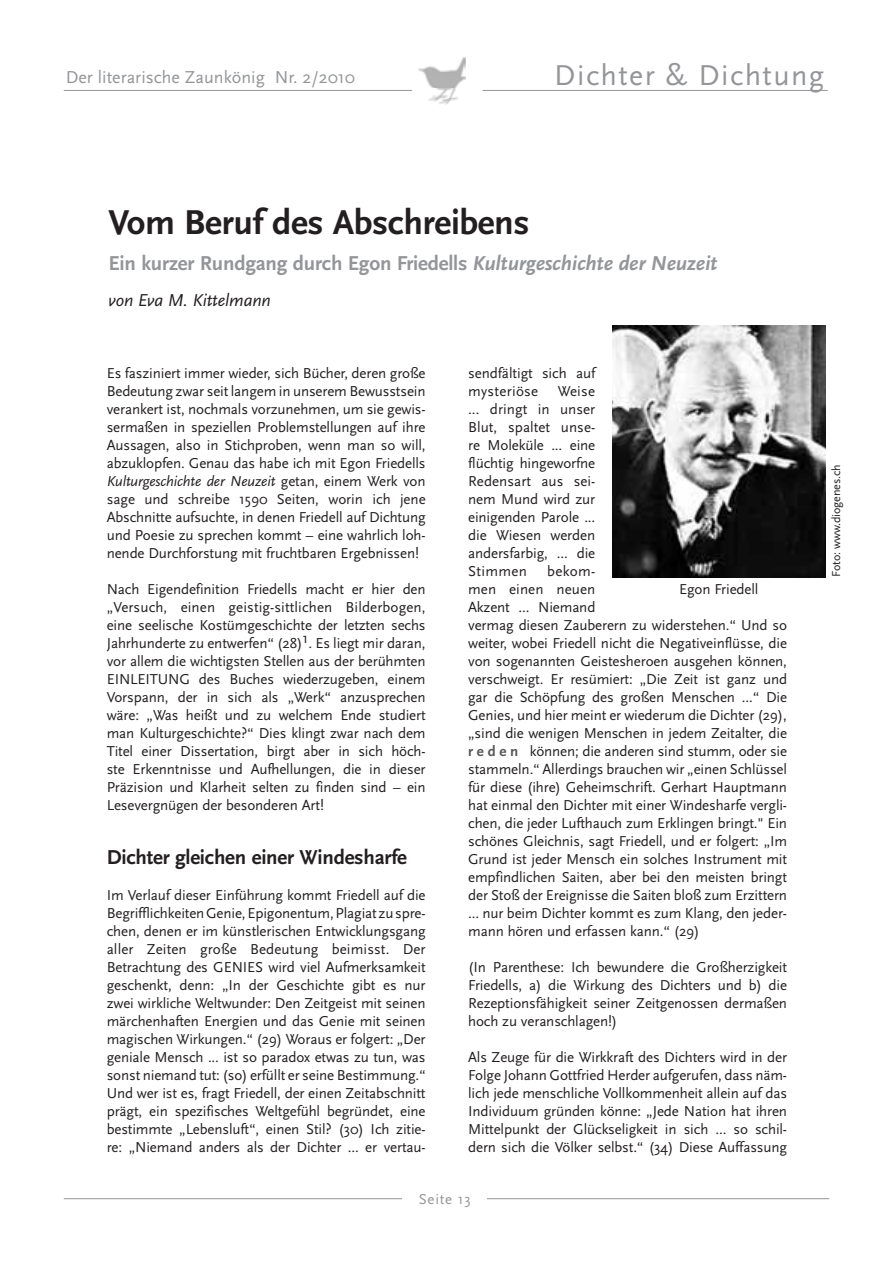
<style>
.page{position:relative;width:893px;height:1263px;background:#fff}
.page>*{position:absolute;margin:0;border:0;box-sizing:border-box;transform-origin:0 0}
.t1{font:700 36px "Scala Sans";letter-spacing:-.01em;color:#231f20}
.t2{font:30px "Scala Sans";letter-spacing:.05em;color:#939598}
.t3{font:700 21px "Scala Sans";letter-spacing:-.01em;color:#939598}
.t4{font:700 21px "Scala Sans";letter-spacing:-.01em;color:#231f20}
.t5{font:18px "Scala Sans";color:#939598}
.t6{font:italic 18px "Scala Sans";letter-spacing:-.01em;color:#231f20}
.t7{font:15px/18px "Scala Sans";letter-spacing:-.01em;color:#231f20;text-align:justify}
.t8{font:15px "Scala Sans";letter-spacing:.05em;color:#939598}
.t9{font:12px "Scala Sans";letter-spacing:-.01em;color:#231f20}
.s1{font-style:italic}
.s2{font-weight:700;color:#57585a}
</style>
<div class="page">
<hr style="left:64px;top:90px;width:764px;height:1px;background:#939598">
<div style="left:415px;top:45px;width:69px;height:69px;background:#fff;border-radius:50%"></div>
<div style="left:411px;top:45px;width:69px;height:69px;background:#fff;border-radius:50%"></div>
<img style="left:418px;top:57px;width:48px;height:48px">
<div style="left:411px;top:45px;width:69px;height:69px;border:1px solid #fff;border-radius:50%"></div>
<hr style="left:64px;top:1198px;width:765px;height:1px;background:#939598">
<div style="left:403px;top:1191px;width:84px;height:26px;background:#fff"></div>
<img style="left:612px;top:326px;width:213px;height:251px">
<p class="t5" style="left:66px;top:68px;width:291px">Der literarische Zaunkönig Nr. 2/2010</p>
<p class="t2" style="left:554px;top:59px;width:271px">Dichter &amp; Dichtung</p>
<p class="t1" style="left:108px;top:203px;width:423px">Vom Beruf des Abschreibens</p>
<p class="t3" style="left:108px;top:252px;width:611px">Ein kurzer Rundgang durch Egon Friedells <span class="s1">Kulturgeschichte der Neuzeit</span></p>
<p class="t6" style="left:108px;top:290px;width:164px">von Eva M. Kittelmann</p>
<p class="t7" style="left:107px;top:364px;width:321px">Es fasziniert immer wieder, sich Bücher, deren große Bedeutung zwar seit langem in unserem Bewusstsein verankert ist, nochmals vorzunehmen, um sie gewis&shy;sermaßen in speziellen Problemstellungen auf ihre Aussagen, also in Stichproben, wenn man so will, abzuklopfen. Genau das habe ich mit Egon Friedells <span class="s1">Kulturgeschichte der Neuzeit</span> getan, einem Werk von sage und schreibe 1590 Seiten, worin ich jene Abschnitte aufsuchte, in denen Friedell auf Dichtung und Poesie zu sprechen kommt – eine wahrlich loh&shy;nende Durchforstung mit fruchtbaren Ergebnissen!</p>
<p class="t7" style="left:107px;top:580px;width:320px">Nach Eigendefinition Friedells macht er hier den „Versuch, einen geistig-sittlichen Bilderbogen, eine seelische Kostümgeschichte der letzten sechs Jahrhunderte zu entwerfen“ (28)1. Es liegt mir daran, vor allem die wichtigsten Stellen aus der berühmten EINLEITUNG des Buches wiederzugeben, einem Vorspann, der in sich als „Werk“ anzusprechen wäre: „Was heißt und zu welchem Ende studiert man Kulturgeschichte?“ Dies klingt zwar nach dem Titel einer Dissertation, birgt aber in sich höch&shy;ste Erkenntnisse und Aufhellungen, die in dieser Präzision und Klarheit selten zu finden sind – ein Lesevergnügen der besonderen Art!</p>
<p class="t4" style="left:107px;top:846px;width:302px">Dichter gleichen einer Windesharfe</p>
<p class="t7" style="left:107px;top:886px;width:320px">Im Verlauf dieser Einführung kommt Friedell auf die Begrifflichkeiten Genie, Epigonentum, Plagiat zu spre&shy;chen, denen er im künstlerischen Entwicklungsgang aller Zeiten große Bedeutung beimisst. Der Betrachtung des GENIES wird viel Aufmerksamkeit geschenkt, denn: „In der Geschichte gibt es nur zwei wirkliche Weltwunder: Den Zeitgeist mit seinen märchenhaften Energien und das Genie mit seinen magischen Wirkungen.“ (29) Woraus er folgert: „Der geniale Mensch ... ist so paradox etwas zu tun, was sonst niemand tut: (so) erfüllt er seine Bestimmung.“ Und wer ist es, fragt Friedell, der einen Zeitabschnitt prägt, ein spezifisches Weltgefühl begründet, eine bestimmte „Lebensluft“, einen Stil? (30) Ich zitie&shy;re: „Niemand anders als der Dichter ... er vertau-</p>
<p class="t7" style="left:468px;top:364px;width:129px">sendfältigt sich auf mysteriöse</p>
<p class="t7" style="left:468px;top:382px;width:129px;text-indent:89px">Weise ... dringt in unser Blut, spaltet unse&shy;re Moleküle ... eine flüchtig hingeworfne Redensart aus sei&shy;nem Mund wird zur einigenden Parole ... die Wiesen werden andersfarbig, ... die Stimmen</p>
<p class="t7" style="left:468px;top:562px;width:320px;text-align:left;text-indent:79px">bekom-<br>men einen neuen<br>Akzent ... Niemand<br>vermag diesen Zauberern zu widerstehen.“ Und so weiter, wobei Friedell nicht die Negativeinflüsse, die von sogenannten Geistesheroen ausgehen können, verschweigt. Er resümiert: „Die Zeit ist ganz und gar die Schöpfung des großen Menschen ...“ Die Genies, und hier meint er wiederum die Dichter (29), „sind die wenigen Menschen in jedem Zeitalter, die <span class="s2">r e d e n</span> können; die anderen sind stumm, oder sie stammeln.“ Allerdings brauchen wir „einen Schlüssel für diese (ihre) Geheimschrift. Gerhart Hauptmann hat einmal den Dichter mit einer Windesharfe vergli&shy;chen, die jeder Lufthauch zum Erklingen bringt." Ein schönes Gleichnis, sagt Friedell, und er folgert: „Im Grund ist jeder Mensch ein solches Instrument mit empfindlichen Saiten, aber bei den meisten bringt der Stoß der Ereignisse die Saiten bloß zum Erzittern ... nur beim Dichter kommt es zum Klang, den jeder&shy;mann hören und erfassen kann.“ (29)</p>
<p class="t7" style="left:468px;top:958px;width:320px">(In Parenthese: Ich bewundere die Großherzigkeit Friedells, a) die Wirkung des Dichters und b) die Rezeptionsfähigkeit seiner Zeitgenossen dermaßen hoch zu veranschlagen!)</p>
<p class="t7" style="left:468px;top:1048px;width:320px">Als Zeuge für die Wirkkraft des Dichters wird in der Folge Johann Gottfried Herder aufgerufen, dass näm&shy;lich jede menschliche Vollkommenheit allein auf das Individuum gründen könne: „Jede Nation hat ihren Mittelpunkt der Glückseligkeit in sich ... so schil&shy;dern sich die Völker selbst.“ (34) Diese Auffassung</p>
<p class="t7" style="left:679px;top:580px;width:81px">Egon Friedell</p>
<p class="t8" style="left:419px;top:1191px;width:54px">Seite 13</p>
<p class="t9" style="left:830px;top:577px;width:114px;rotate:-90deg">Foto: www.diogenes.ch</p>
</div>
